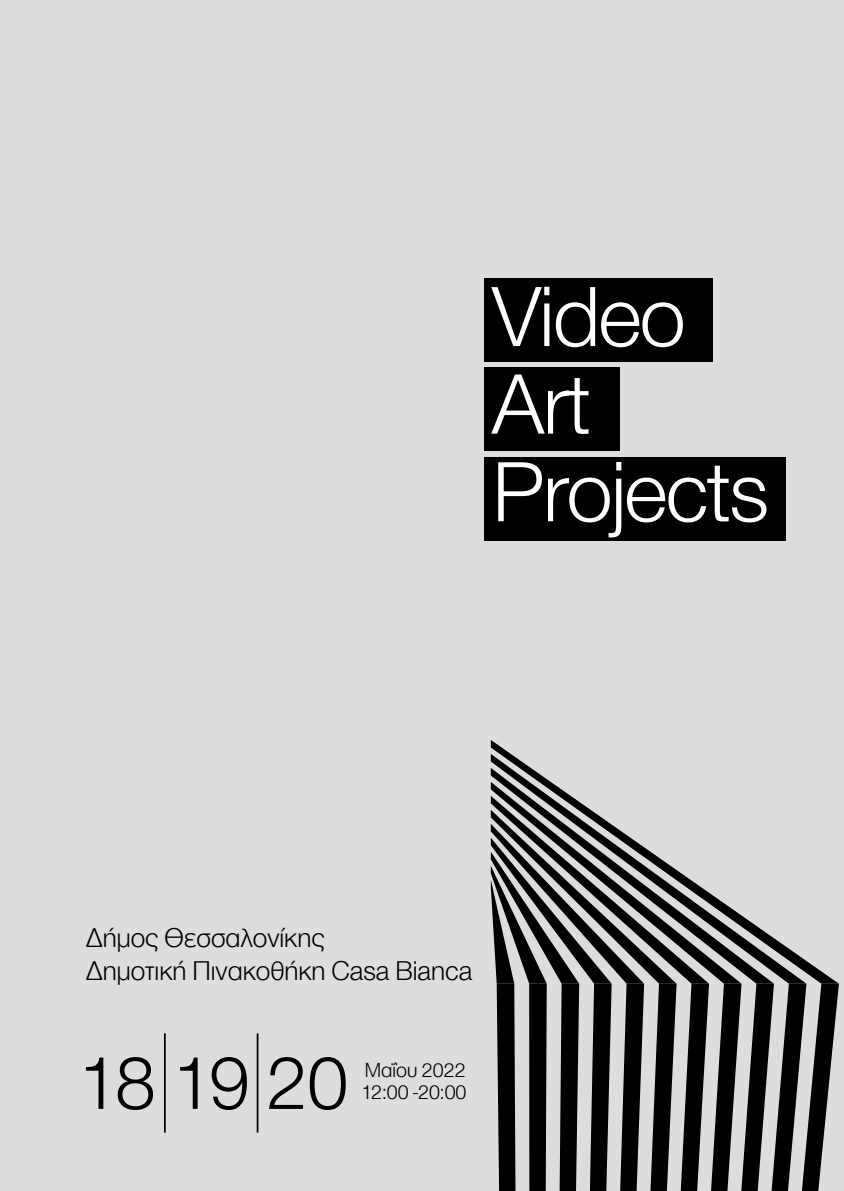
<style>
.page{position:relative;width:844px;height:1191px;background:#fff}
.page>*{position:absolute;margin:0;border:0;box-sizing:border-box;transform-origin:0 0}
.t1{font:300 88.38px/87.5px "CF Helvetica";letter-spacing:-.02em;color:#fff}
.t2{font:300 78.58px "CF Helvetica";color:#000}
.t3{font:300 28px/33.6px "CF Helvetica";color:#000}
.t4{font:300 21px "CF Helvetica";color:#000}
</style>
<div class="page">
<div style="left:0;top:0;width:843px;height:1191px;background:#dcddde"></div>
<div style="left:484px;top:278px;width:228px;height:84px;background:#000"></div>
<div style="left:484px;top:367px;width:135px;height:84px;background:#000"></div>
<div style="left:484px;top:457px;width:302px;height:84px;background:#000"></div>
<hr style="left:164px;top:1033px;width:2px;height:99px;background:#000">
<hr style="left:256px;top:1033px;width:2px;height:99px;background:#000">
<svg style="left:490px;top:754px;width:41px;height:14px"></svg>
<svg style="left:490px;top:768px;width:61px;height:14px"></svg>
<svg style="left:490px;top:782px;width:81px;height:14px"></svg>
<svg style="left:490px;top:796px;width:101px;height:14px"></svg>
<svg style="left:490px;top:810px;width:348px;height:381px"></svg>
<h1 class="t1" style="left:492px;top:272px;width:279px">Video<br>Art<br>Projects</h1>
<p class="t3" style="left:86px;top:920px;width:387px">Δήμος Θεσσαλονίκης<br>Δημοτική Πινακοθήκη Casa Bianca</p>
<h2 class="t2" style="left:78px;top:1041px;width:272px">18 19 20</h2>
<p class="t4" style="left:365px;top:1059px;width:102px">Μαΐου 2022</p>
<p class="t4" style="left:361px;top:1080px;width:107px">12:00 -20:00</p>
</div>
